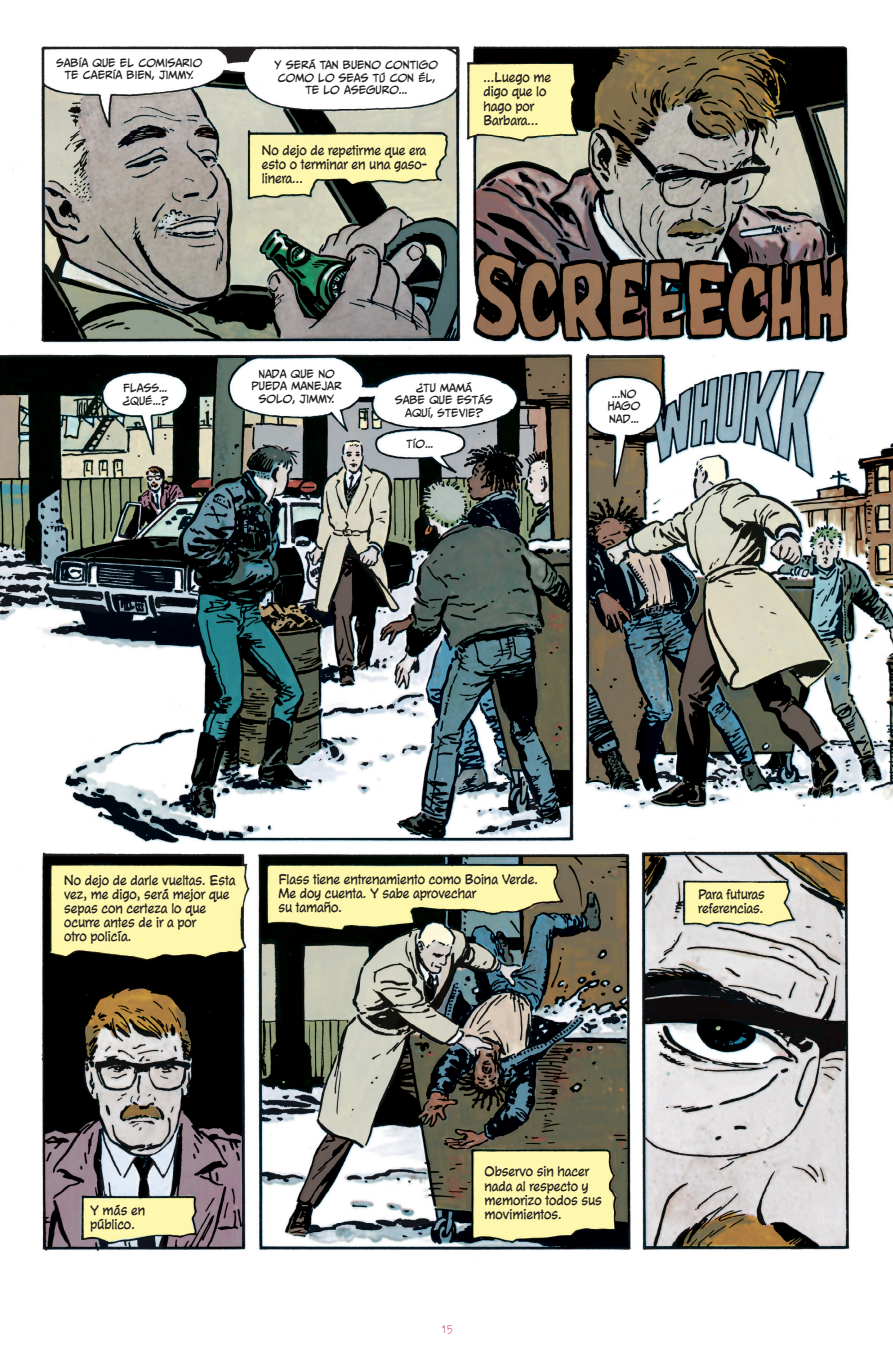
<style>
.page{position:relative;width:893px;height:1360px;background:#fff}
.page>*{position:absolute;margin:0;border:0;box-sizing:border-box;transform-origin:0 0}
.t1{font:13.3px/14.2px "CC Face Front";color:#231f20}
.t2{font:12.25px "Tox Typewriter";color:#d8657a}
.t3{font:10.33px/12.4px "CC Meanwhile";color:#231f20;text-align:center}
</style>
<div class="page">
<img style="left:0;top:46px;width:893px;height:1206px">
<p class="t3" style="left:56px;top:56px;width:148px">SABÍA QUE EL COMISARIO<br>TE CAERÍA BIEN, JIMMY.</p>
<p class="t3" style="left:275px;top:59px;width:165px">Y SERÁ TAN BUENO CONTIGO<br>COMO LO SEAS TÚ CON ÉL,<br>TE LO ASEGURO...</p>
<p class="t1" style="left:262px;top:143px;width:167px;text-align:justify">No dejo de repetirme que era esto o terminar en una gaso&shy;linera...</p>
<p class="t1" style="left:483px;top:70px;width:69px">...Luego me digo que lo hago por<br>Barbara...</p>
<p class="t3" style="left:123px;top:382px;width:47px;text-align:left">FLASS... ¿QUÉ...?</p>
<p class="t3" style="left:251px;top:368px;width:92px">NADA QUE NO<br>PUEDA MANEJAR<br>SOLO, JIMMY.</p>
<p class="t3" style="left:395px;top:381px;width:99px">¿TU MAMÁ<br>SABE QUE ESTÁS<br>AQUÍ, STEVIE?</p>
<p class="t3" style="left:406px;top:438px;width:28px">TÍO...</p>
<p class="t3" style="left:608px;top:387px;width:34px">...NO<br>HAGO<br>NAD...</p>
<p class="t1" style="left:64px;top:872px;width:173px">No dejo de darle vueltas. Esta vez, me digo, será mejor que sepas con certeza lo que ocurre antes de ir a por<br>otro policía.</p>
<p class="t1" style="left:278px;top:872px;width:261px">Flass tiene entrenamiento como Boina Verde.<br>Me doy cuenta. Y sabe aprovechar<br>su tamaño.</p>
<p class="t1" style="left:90px;top:1202px;width:57px">Y más en público.</p>
<p class="t1" style="left:485px;top:1164px;width:119px">Observo sin hacer nada al respecto y memorizo todos sus movimientos.</p>
<p class="t2" style="left:442px;top:1322px;width:12px">15</p>
<p class="t1" style="left:698px;top:886px;width:68px">Para futuras referencias.</p>
</div>
